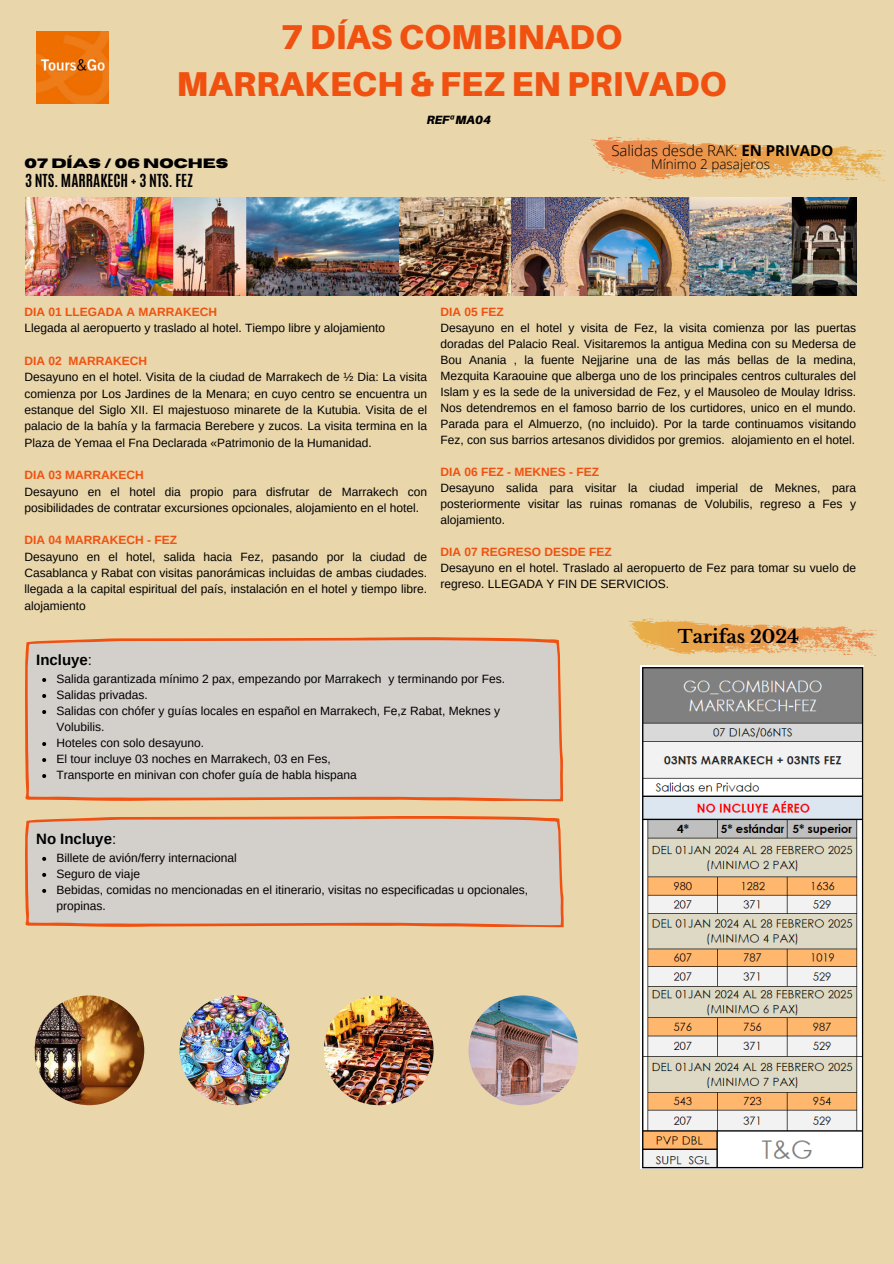
<style>
.page{position:relative;width:894px;height:1264px;background:#fff}
.page>*{position:absolute;margin:0;border:0;box-sizing:border-box;transform-origin:0 0}
.t1{font:900 34.5px "Aileron";color:#f15110}
.t2{font:700 18px "Libre Baskerville";color:#000}
.t3{font:300 15px "Open Sans";color:#000}
.t4{font:700 15px "Antonio";color:#000}
.t5{font:700 15px "Arimo";color:#000}
.t6{font:300 13.5px "Open Sans";color:#000}
.t7{font:700 13.5px "Horizon";color:#000}
.t8{font:12px/16px "Arimo";color:#000;text-align:justify}
.t9{font:700 12px "Arimo";color:#f15110}
.t10{font:italic 900 12px "Aileron";color:#000}
.s1{font-family:"Noto Sans";font-weight:700}
.s2{font-weight:700}
.s3{font-weight:400}
</style>
<div class="page">
<div style="left:0;top:0;width:893px;height:1263px;background:#e9d6ab"></div>
<svg style="left:591px;top:137px;width:294px;height:44px"></svg>
<img style="left:37px;top:32px;width:72px;height:72px">
<svg style="left:628px;top:618px;width:248px;height:38px"></svg>
<div style="left:25px;top:637px;width:538px;height:164px;background:#d3d0cc"></div>
<svg style="left:25px;top:816px;width:538px;height:111px;background:#d5c8c0"></svg>
<img style="left:34px;top:995px;width:110px;height:110px;border-radius:50%">
<img style="left:179px;top:995px;width:110px;height:110px;border-radius:50%">
<img style="left:324px;top:995px;width:109px;height:110px;border-radius:50%">
<img style="left:25px;top:198px;width:830px;height:98px">
<img style="left:640px;top:665px;width:223px;height:503px">
<svg style="left:42px;top:678px;width:4px;height:4px"></svg>
<svg style="left:42px;top:694px;width:4px;height:4px"></svg>
<svg style="left:42px;top:710px;width:4px;height:4px"></svg>
<svg style="left:42px;top:742px;width:4px;height:4px"></svg>
<svg style="left:42px;top:758px;width:4px;height:4px"></svg>
<svg style="left:42px;top:774px;width:4px;height:4px"></svg>
<svg style="left:42px;top:856px;width:4px;height:4px"></svg>
<svg style="left:42px;top:872px;width:4px;height:4px"></svg>
<svg style="left:42px;top:888px;width:4px;height:4px"></svg>
<img style="left:468px;top:995px;width:110px;height:110px;border-radius:50%">
<p class="t1" style="left:281px;top:15px;width:343px">7 DÍAS COMBINADO</p>
<p class="t1" style="left:176px;top:62px;width:551px">MARRAKECH &amp; FEZ EN PRIVADO</p>
<p class="t10" style="left:426px;top:112px;width:66px">REF<span class="s1">ª</span>MA04</p>
<p class="t7" style="left:25px;top:156px;width:205px">07 DÍAS / 06 NOCHES</p>
<p class="t4" style="left:25px;top:170px;width:169px">3 NTS. MARRAKECH + 3 NTS. FEZ</p>
<p class="t3" style="left:611px;top:140px;width:223px">Salidas desde RAK: <span class="s2">EN PRIVADO</span></p>
<p class="t6" style="left:651px;top:154px;width:120px">Mínimo 2 pasajeros</p>
<p class="t9" style="left:25px;top:305px;width:194px">DIA 01 LLEGADA A MARRAKECH</p>
<p class="t8" style="left:25px;top:320px;width:362px">Llegada al aeropuerto y traslado al hotel. Tiempo libre y alojamiento</p>
<p class="t9" style="left:25px;top:354px;width:124px">DIA 02 MARRAKECH</p>
<p class="t8" style="left:25px;top:369px;width:404px">Desayuno en el hotel. Visita de la ciudad de Marrakech de ½ Dia: La visita comienza por Los Jardines de la Menara; en cuyo centro se encuentra un estanque del Siglo XII. El majestuoso minarete de la Kutubia. Visita de el palacio de la bahía y la farmacia Berebere y zucos. La visita termina en la Plaza de Yemaa el Fna Declarada «Patrimonio de la Humanidad.</p>
<p class="t9" style="left:25px;top:468px;width:121px">DIA 03 MARRAKECH</p>
<p class="t8" style="left:25px;top:483px;width:404px">Desayuno en el hotel dia propio para disfrutar de Marrakech con posibilidades de contratar excursiones opcionales, alojamiento en el hotel.</p>
<p class="t9" style="left:25px;top:533px;width:154px">DIA 04 MARRAKECH - FEZ</p>
<p class="t8" style="left:25px;top:548px;width:404px">Desayuno en el hotel, salida hacia Fez, pasando por la ciudad de Casablanca y Rabat con visitas panorámicas incluidas de ambas ciudades. llegada a la capital espiritual del país, instalación en el hotel y tiempo libre. alojamiento</p>
<p class="t9" style="left:440px;top:305px;width:65px">DIA 05 FEZ</p>
<p class="t8" style="left:440px;top:320px;width:417px">Desayuno en el hotel y visita de Fez, la visita comienza por las puertas doradas del Palacio Real. Visitaremos la antigua Medina con su Medersa de Bou Anania , la fuente Nejjarine una de las más bellas de la medina, Mezquita Karaouine que alberga uno de los principales centros culturales del Islam y es la sede de la universidad de Fez, y el Mausoleo de Moulay Idriss.<br>Nos detendremos en el famoso barrio de los curtidores, unico en el mundo.<br>Parada para el Almuerzo, (no incluido). Por la tarde continuamos visitando Fez, con sus barrios artesanos divididos por gremios. alojamiento en el hotel.</p>
<p class="t9" style="left:440px;top:465px;width:160px">DIA 06 FEZ - MEKNES - FEZ</p>
<p class="t8" style="left:440px;top:480px;width:417px">Desayuno salida para visitar la ciudad imperial de Meknes, para posteriormente visitar las ruinas romanas de Volubilis, regreso a Fes y alojamiento.</p>
<p class="t9" style="left:440px;top:545px;width:173px">DIA 07 REGRESO DESDE FEZ</p>
<p class="t8" style="left:440px;top:560px;width:417px">Desayuno en el hotel. Traslado al aeropuerto de Fez para tomar su vuelo de regreso. LLEGADA Y FIN DE SERVICIOS.</p>
<p class="t2" style="left:677px;top:625px;width:123px">Tarifas 2024</p>
<p class="t5" style="left:36px;top:651px;width:57px">Incluye<span class="s3">:</span></p>
<p class="t8" style="left:57px;top:670px;width:450px">Salida garantizada mínimo 2 pax, empezando por Marrakech y terminando por Fes.</p>
<p class="t8" style="left:57px;top:686px;width:93px">Salidas privadas.</p>
<p class="t8" style="left:57px;top:702px;width:445px">Salidas con chófer y guías locales en español en Marrakech, Fe,z Rabat, Meknes y<br>Volubilis.</p>
<p class="t8" style="left:57px;top:734px;width:149px">Hoteles con solo desayuno.</p>
<p class="t8" style="left:57px;top:750px;width:275px">El tour incluye 03 noches en Marrakech, 03 en Fes,</p>
<p class="t8" style="left:57px;top:766px;width:302px">Transporte en minivan con chofer guía de habla hispana</p>
<p class="t5" style="left:36px;top:830px;width:81px">No Incluye<span class="s3">:</span></p>
<p class="t8" style="left:57px;top:849px;width:181px">Billete de avión/ferry internacional</p>
<p class="t8" style="left:57px;top:865px;width:85px">Seguro de viaje</p>
<p class="t8" style="left:57px;top:881px;width:473px">Bebidas, comidas no mencionadas en el itinerario, visitas no especificadas u opcionales, propinas.</p>
</div>
